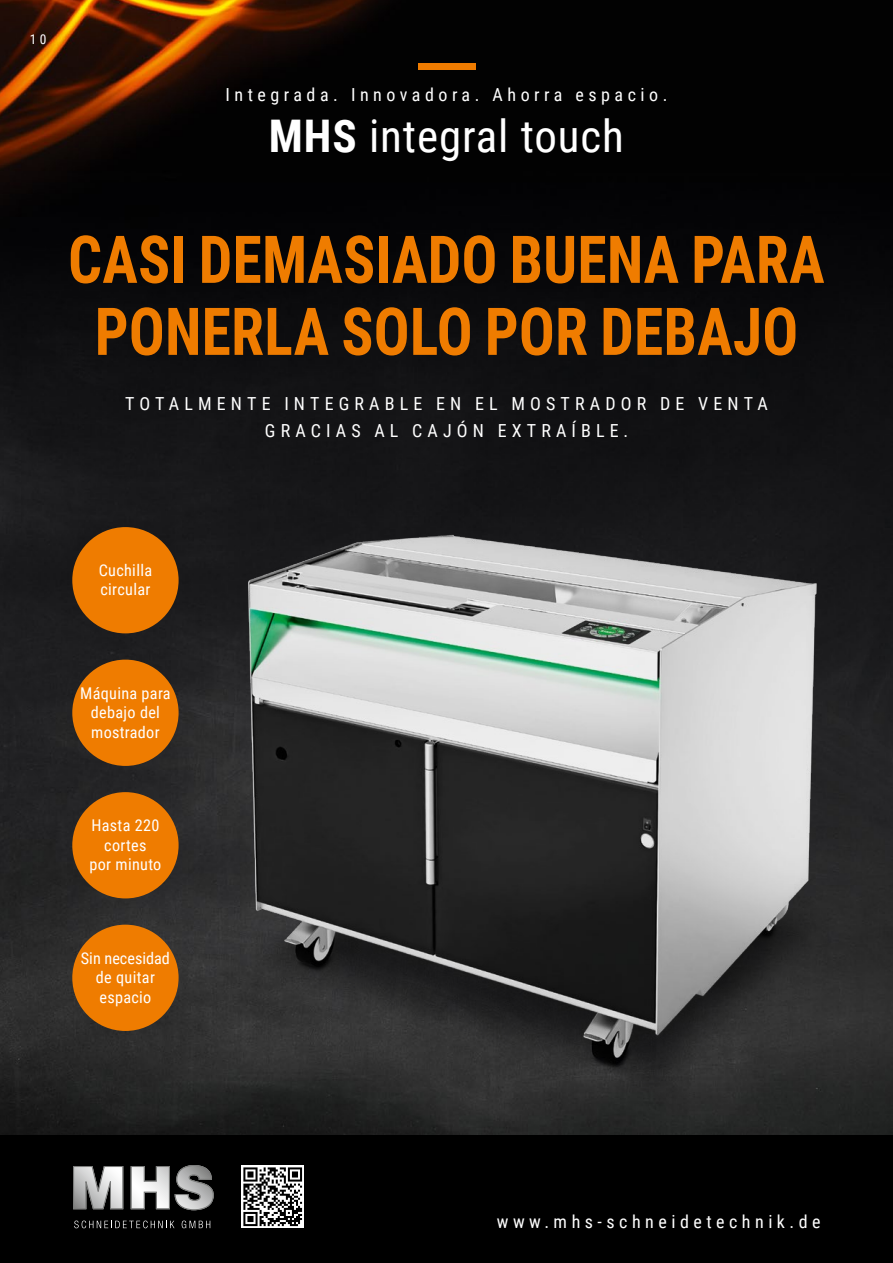
<style>
.page{position:relative;width:893px;height:1263px;background:#fff}
.page>*{position:absolute;margin:0;border:0;box-sizing:border-box;transform-origin:0 0}
.t1{font:700 66px/72px "Roboto Condensed";letter-spacing:.005em;color:#ef7c00;text-align:center;scale:.9 1}
.t2{font:45px "Roboto Condensed";letter-spacing:.02em;color:#fff}
.t3{font:18px/27px "Roboto Condensed";letter-spacing:.27em;color:#fff;text-align:center}
.t4{font:18px "Roboto Condensed";letter-spacing:.25em;color:#fff}
.t5{font:16.2px/19.5px "Roboto Condensed";letter-spacing:.02em;color:#fff;text-align:center}
.t6{font:13.5px "Roboto Condensed";color:#fff}
.s1{font-weight:700}
</style>
<div class="page">
<img style="left:0;top:0;width:893px;height:1135px">
<div style="left:0;top:1135px;width:893px;height:128px;background:#000"></div>
<svg style="left:73px;top:1165px;width:141px;height:45px"></svg>
<svg style="left:74px;top:1220px;width:100px;height:8px"></svg>
<svg style="left:182px;top:1220px;width:28px;height:8px"></svg>
<img style="left:213px;top:515px;width:640px;height:593px">
<svg style="left:241px;top:1165px;width:63px;height:63px"></svg>
<svg style="left:243px;top:1167px;width:59px;height:59px"></svg>
<div style="left:418px;top:64px;width:57px;height:6px;background:#ef7c00"></div>
<div style="left:72px;top:792px;width:107px;height:106px;background:#ef7c00;border-radius:50%"></div>
<div style="left:72px;top:925px;width:107px;height:106px;background:#ef7c00;border-radius:50%"></div>
<div style="left:72px;top:527px;width:107px;height:106px;background:#ef7c00;border-radius:50%"></div>
<div style="left:72px;top:660px;width:107px;height:106px;background:#ef7c00;border-radius:50%"></div>
<p class="t6" style="left:30px;top:30px;width:18px">10</p>
<p class="t4" style="left:226px;top:82px;width:443px">Integrada. Innovadora. Ahorra espacio.</p>
<h2 class="t2" style="left:269px;top:105px;width:357px"><span class="s1">MHS</span> integral touch</h2>
<h1 class="t1" style="left:68px;top:221px;width:842px">CASI DEMASIADO BUENA PARA<br>PONERLA SOLO POR DEBAJO</h1>
<p class="t3" style="left:125px;top:389px;width:644px">TOTALMENTE INTEGRABLE EN EL MOSTRADOR DE VENTA<br>GRACIAS AL CAJÓN EXTRAÍBLE.</p>
<p class="t5" style="left:99px;top:560px;width:55px;text-align:left">Cuchilla circular</p>
<p class="t5" style="left:80px;top:683px;width:92px">Máquina para debajo del mostrador</p>
<p class="t5" style="left:89px;top:815px;width:73px">Hasta 220 cortes<br>por minuto</p>
<p class="t5" style="left:81px;top:948px;width:91px">Sin necesidad de quitar espacio</p>
<p class="t4" style="left:497px;top:1209px;width:325px">www.mhs-schneidetechnik.de</p>
</div>
